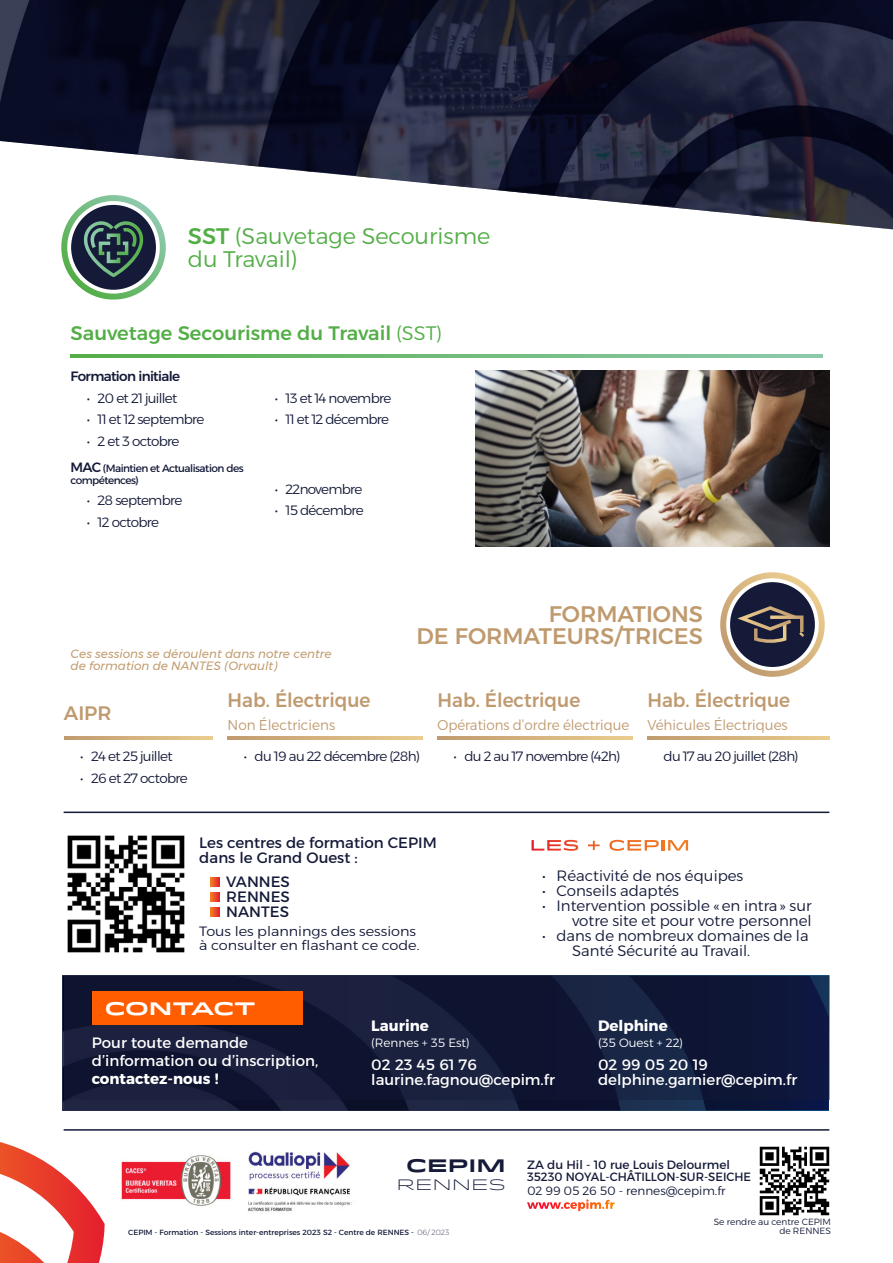
<style>
.page{position:relative;width:893px;height:1263px;background:#fff}
.page>*{position:absolute;margin:0;border:0;box-sizing:border-box;transform-origin:0 0}
.t1{font:300 22.5px/22.5px "Alexandria";color:#53ae47}
.t2{font:500 22.5px/22.5px "Alexandria";color:#c09a6f;text-align:right}
.t3{font:500 19.5px "Alexandria";color:#c09a6f;scale:.95 1}
.t4{font:500 19.5px "Alexandria";color:#53ae47}
.t5{font:500 19.5px "Alexandria";color:#c09a6f}
.t6{font:700 18px "Idlewild";letter-spacing:-.02em;color:#fff}
.t7{font:700 18px "Idlewild";color:#141a38}
.t8{font:300 15px/15px "Alexandria";color:#141a38;text-align:right}
.t9{font:15px/15px "Alexandria";color:#fff}
.t10{font:15px/15px "Alexandria";color:#141a38}
.t11{font:700 15px "Alexandria";color:#fff}
.t12{font:300 15px "Idlewild";color:#141a38}
.t13{font:300 14.25px "Alexandria";color:#c09a6f;scale:.95 1}
.t14{font:300 14.25px "Alexandria";color:#c09a6f;scale:.94 1}
.t15{font:300 13.5px "Alexandria";letter-spacing:-.05em;color:#141a38}
.t16{font:300 13.5px/13.5px "Alexandria";color:#141a38;scale:1.07 1}
.t17{font:500 13.5px "Alexandria";letter-spacing:-.05em;color:#141a38}
.t18{font:italic 12px/12px "Montserrat";color:#c29d71}
.t19{font:12px/12px "Alexandria";color:#141a38}
.t20{font:300 12px "Alexandria";color:#fff}
.t21{font:300 12px "Alexandria";color:#141a38}
.t22{font:10.5px/11.7px "Alexandria";letter-spacing:-.05em;color:#141a38}
.t23{font:300 9px/9px "Alexandria";color:#141a38;text-align:right}
.t24{font:7.5px "Alexandria";color:#141a38}
.s1{font-weight:500}
.s2{font-weight:300}
.s3{font-weight:500;font-size:13.5px}
.s4{font-weight:200}
</style>
<div class="page">
<svg style="left:667px;top:207px;width:226px;height:22px"></svg>
<img style="left:0;top:0;width:893px;height:207px">
<svg style="left:56px;top:190px;width:115px;height:110px"></svg>
<svg style="left:71px;top:354px;width:751px;height:3px"></svg>
<svg style="left:211px;top:877px;width:8px;height:9px"></svg>
<svg style="left:211px;top:893px;width:8px;height:8px"></svg>
<svg style="left:211px;top:908px;width:8px;height:8px"></svg>
<div style="left:64px;top:976px;width:765px;height:134px;background:#141a38;opacity:.5"></div>
<img style="left:67px;top:835px;width:118px;height:118px">
<hr style="left:64px;top:1129px;width:765px;height:2px;background:#141a38">
<svg style="left:531px;top:840px;width:47px;height:11px"></svg>
<svg style="left:588px;top:841px;width:12px;height:9px"></svg>
<svg style="left:609px;top:840px;width:79px;height:11px"></svg>
<svg style="left:0;top:1142px;width:105px;height:121px"></svg>
<svg style="left:64px;top:736px;width:149px;height:3px"></svg>
<svg style="left:228px;top:736px;width:195px;height:3px"></svg>
<svg style="left:437px;top:736px;width:195px;height:3px"></svg>
<svg style="left:647px;top:736px;width:182px;height:3px"></svg>
<svg style="left:720px;top:572px;width:105px;height:105px"></svg>
<div style="left:64px;top:976px;width:765px;height:124px;background:#141a38;opacity:.4"></div>
<div style="left:92px;top:991px;width:211px;height:34px;background:#ff5d00"></div>
<hr style="left:64px;top:811px;width:765px;height:2px;background:#141a38">
<img style="left:475px;top:371px;width:354px;height:175px">
<img style="left:121px;top:1155px;width:110px;height:51px">
<img style="left:248px;top:1151px;width:104px;height:61px">
<svg style="left:527px;top:1199px;width:87px;height:12px"></svg>
<img style="left:759px;top:1146px;width:71px;height:70px">
<h1 class="t1" style="left:188px;top:225px;width:304px"><span class="s1">SST</span> (Sauvetage Secourisme du Travail)</h1>
<h2 class="t4" style="left:71px;top:321px;width:373px">Sauvetage Secourisme du Travail <span class="s2">(SST)</span></h2>
<p class="t17" style="left:71px;top:368px;width:111px">Formation initiale</p>
<p class="t15" style="left:87px;top:389px;width:92px">• 20 et 21 juillet</p>
<p class="t15" style="left:87px;top:411px;width:119px">• 11 et 12 septembre</p>
<p class="t15" style="left:87px;top:433px;width:94px">• 2 et 3 octobre</p>
<p class="t15" style="left:275px;top:389px;width:118px">• 13 et 14 novembre</p>
<p class="t15" style="left:275px;top:411px;width:116px">• 11 et 12 décembre</p>
<p class="t22" style="left:71px;top:462px;width:175px"><span class="s3">MAC</span> (Maintien et Actualisation des compétences)</p>
<p class="t15" style="left:87px;top:492px;width:97px">• 28 septembre</p>
<p class="t15" style="left:87px;top:514px;width:74px">• 12 octobre</p>
<p class="t15" style="left:275px;top:481px;width:89px">• 22novembre</p>
<p class="t15" style="left:275px;top:502px;width:91px">• 15 décembre</p>
<p class="t18" style="left:71px;top:648px;width:263px">Ces sessions se déroulent dans notre centre de formation de NANTES (Orvault)</p>
<h1 class="t2" style="left:417px;top:602px;width:288px">FORMATIONS<br>DE FORMATEURS/TRICES</h1>
<h2 class="t5" style="left:64px;top:701px;width:49px">AIPR</h2>
<p class="t15" style="left:80px;top:748px;width:94px">• 24 et 25 juillet</p>
<p class="t15" style="left:80px;top:769px;width:109px">• 26 et 27 octobre</p>
<h2 class="t3" style="left:228px;top:688px;width:152px">Hab. Électrique</h2>
<p class="t13" style="left:228px;top:716px;width:115px">Non Électriciens</p>
<h2 class="t3" style="left:437px;top:688px;width:152px">Hab. Électrique</h2>
<p class="t14" style="left:437px;top:716px;width:206px">Opérations d’ordre électrique</p>
<h2 class="t3" style="left:647px;top:688px;width:152px">Hab. Électrique</h2>
<p class="t13" style="left:647px;top:716px;width:149px">Véhicules Électriques</p>
<p class="t15" style="left:244px;top:748px;width:178px">• du 19 au 22 décembre (28h)</p>
<p class="t15" style="left:454px;top:748px;width:168px">• du 2 au 17 novembre (42h)</p>
<p class="t15" style="left:663px;top:748px;width:137px">du 17 au 20 juillet (28h)</p>
<p class="t10" style="left:199px;top:835px;width:239px">Les centres de formation CEPIM dans le Grand Ouest :</p>
<p class="t10" style="left:211px;top:874px;width:81px">• VANNES</p>
<p class="t10" style="left:211px;top:889px;width:81px">• RENNES</p>
<p class="t10" style="left:211px;top:904px;width:80px">• NANTES</p>
<p class="t16" style="left:199px;top:924px;width:207px">Tous les plannings des sessions à consulter en flashant ce code.</p>
<p class="t8" style="left:542px;top:868px;width:203px">• Réactivité de nos équipes</p>
<p class="t8" style="left:542px;top:883px;width:138px">• Conseils adaptés</p>
<p class="t8" style="left:542px;top:898px;width:271px">• Intervention possible « en intra » sur votre site et pour votre personnel</p>
<p class="t8" style="left:572px;top:928px;width:238px;text-align:left;text-indent:-30px">• dans de nombreux domaines de la<br>Santé Sécurité au Travail.</p>
<h3 class="t6" style="left:105px;top:1000px;width:153px">CONTACT</h3>
<p class="t9" style="left:92px;top:1034px;width:228px;line-height:17.7px">Pour toute demande d’information ou d’inscription,</p>
<p class="t11" style="left:92px;top:1069px;width:128px">contactez-nous !</p>
<p class="t11" style="left:371px;top:1017px;width:59px">Laurine</p>
<p class="t20" style="left:371px;top:1036px;width:100px">(Rennes + 35 Est)</p>
<p class="t9" style="left:371px;top:1057px;width:185px">02 23 45 61 76 laurine.fagnou@cepim.fr</p>
<p class="t11" style="left:598px;top:1017px;width:71px">Delphine</p>
<p class="t20" style="left:598px;top:1036px;width:87px">(35 Ouest + 22)</p>
<p class="t9" style="left:598px;top:1057px;width:201px">02 99 05 20 19 delphine.garnier@cepim.fr</p>
<h3 class="t7" style="left:406px;top:1158px;width:101px">CEPIM</h3>
<p class="t12" style="left:397px;top:1178px;width:111px">RENNES</p>
<p class="t19" style="left:527px;top:1158px;width:226px">ZA du Hil - 10 rue Louis Delourmel<br>35230 NOYAL-CHÂTILLON-SUR-SEICHE</p>
<p class="t21" style="left:527px;top:1183px;width:200px">02 99 05 26 50 - rennes@cepim.fr</p>
<p class="t24" style="left:128px;top:1227px;width:323px">CEPIM - Formation - Sessions inter-entreprises 2023 S2 - Centre de RENNES - <span class="s4">06/ 2023</span></p>
<p class="t23" style="left:714px;top:1217px;width:119px">Se rendre au centre CEPIM de RENNES</p>
</div>
